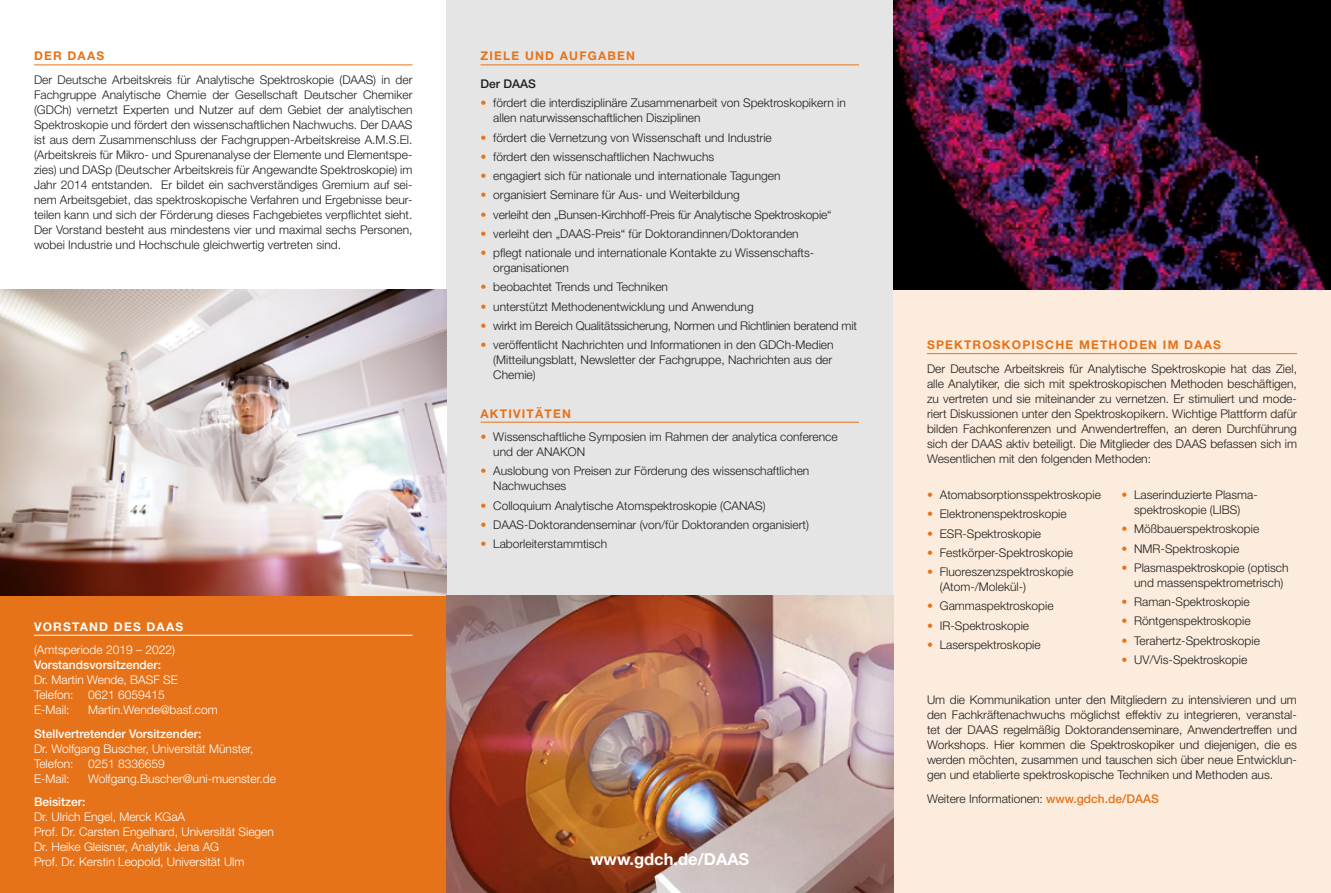
<style>
.page{position:relative;width:1331px;height:893px;background:#fff}
.page>*{position:absolute;margin:0;border:0;box-sizing:border-box;transform-origin:0 0}
.Body{font:700 16.5px "Helvetica Neue";color:#fff}
.Body-2{font:300 12px/15px "Helvetica Neue";color:#1d1d1b;text-align:justify}
.Body_Einzug_2{font:300 12px/15px "Helvetica Neue";color:#1d1d1b}
.Body-3{font:300 12px/15px "Helvetica Neue";color:#fff}
.Headline{font:700 12px "Helvetica Neue";letter-spacing:.1em;color:#e67319}
.Body-4{font:500 12px/15px "Helvetica Neue";color:#fff}
.Headline-2{font:700 12px "Helvetica Neue";letter-spacing:.1em;color:#fff}
.Body_Einzug_2-2{font:500 12px "Helvetica Neue";color:#1d1d1b}
.s1{color:#e67319}
.s2{font-weight:300}
.s3{font-weight:500}
.s4{font-weight:500;color:#e67319}
</style>
<div class="page">
<div style="left:446px;top:0;width:447px;height:670px;background:#e6e5e6"></div>
<div style="left:0;top:596px;width:447px;height:297px;background:#e67319"></div>
<div style="left:893px;top:0;width:438px;height:893px;background:#fcecdd"></div>
<img style="left:0;top:289px;width:446px;height:307px">
<hr style="left:480px;top:65px;width:379px;height:1px;background:#e67319">
<hr style="left:480px;top:422px;width:379px;height:1px;background:#e67319">
<hr style="left:34px;top:65px;width:378px;height:1px;background:#e67319">
<hr style="left:34px;top:635px;width:378px;height:1px;background:#fff">
<img style="left:446px;top:596px;width:447px;height:297px">
<img style="left:893px;top:0;width:438px;height:290px">
<hr style="left:927px;top:353px;width:370px;height:1px;background:#e67319">
<p class="Headline" style="left:34px;top:49px;width:72px">DER DAAS</p>
<p class="Body-2" style="left:34px;top:72px;width:380px">Der Deutsche Arbeitskreis für Analytische Spektroskopie (DAAS) in der Fachgruppe Analytische Chemie der Gesellschaft Deutscher Chemiker (GDCh) vernetzt Experten und Nutzer auf dem Gebiet der analytischen Spektroskopie und fördert den wissenschaftlichen Nachwuchs. Der DAAS ist aus dem Zusammenschluss der Fachgruppen-Arbeitskreise A.M.S.El. (Arbeitskreis für Mikro- und Spurenanalyse der Elemente und Elementspe&shy;zies) und DASp (Deutscher Arbeitskreis für Angewandte Spektroskopie) im Jahr 2014 entstanden. Er bildet ein sachverständiges Gremium auf sei&shy;nem Arbeitsgebiet, das spektroskopische Verfahren und Ergebnisse beur&shy;teilen kann und sich der Förderung dieses Fachgebietes verpflichtet sieht.<br>Der Vorstand besteht aus mindestens vier und maximal sechs Personen, wobei Industrie und Hochschule gleichwertig vertreten sind.</p>
<p class="Headline" style="left:480px;top:49px;width:156px">ZIELE UND AUFGABEN</p>
<p class="Body_Einzug_2-2" style="left:480px;top:77px;width:57px">Der DAAS</p>
<p class="Body_Einzug_2" style="left:493px;top:95px;width:354px;text-indent:-13px"><span class="s1">•</span> fördert die interdisziplinäre Zusammenarbeit von Spektroskopikern in allen naturwissenschaftlichen Disziplinen</p>
<p class="Body_Einzug_2" style="left:480px;top:130px;width:293px"><span class="s1">•</span> fördert die Vernetzung von Wissenschaft und Industrie</p>
<p class="Body_Einzug_2" style="left:480px;top:149px;width:235px"><span class="s1">•</span> fördert den wissenschaftlichen Nachwuchs</p>
<p class="Body_Einzug_2" style="left:480px;top:168px;width:301px"><span class="s1">•</span> engagiert sich für nationale und internationale Tagungen</p>
<p class="Body_Einzug_2" style="left:480px;top:187px;width:261px"><span class="s1">•</span> organisiert Seminare für Aus- und Weiterbildung</p>
<p class="Body_Einzug_2" style="left:480px;top:207px;width:353px"><span class="s1">•</span> verleiht den „Bunsen-Kirchhoff-Preis für Analytische Spektroskopie“</p>
<p class="Body_Einzug_2" style="left:480px;top:226px;width:320px"><span class="s1">•</span> verleiht den „DAAS-Preis“ für Doktorandinnen/Doktoranden</p>
<p class="Body_Einzug_2" style="left:493px;top:245px;width:321px;text-indent:-13px"><span class="s1">•</span> pflegt nationale und internationale Kontakte zu Wissenschafts&shy;organisationen</p>
<p class="Body_Einzug_2" style="left:480px;top:279px;width:189px"><span class="s1">•</span> beobachtet Trends und Techniken</p>
<p class="Body_Einzug_2" style="left:480px;top:299px;width:275px"><span class="s1">•</span> unterstützt Methodenentwicklung und Anwendung</p>
<p class="Body_Einzug_2" style="left:480px;top:318px;width:378px"><span class="s1">•</span> wirkt im Bereich Qualitätssicherung, Normen und Richtlinien beratend mit</p>
<p class="Body_Einzug_2" style="left:493px;top:337px;width:342px;text-align:justify;text-indent:-13px"><span class="s1">•</span> veröffentlicht Nachrichten und Informationen in den GDCh-Medien (Mitteilungsblatt, Newsletter der Fachgruppe, Nachrichten aus der Chemie)</p>
<p class="Headline" style="left:480px;top:406px;width:92px">AKTIVITÄTEN</p>
<p class="Body_Einzug_2" style="left:493px;top:429px;width:346px;text-indent:-13px"><span class="s1">•</span> Wissenschaftliche Symposien im Rahmen der analytica conference und der ANAKON</p>
<p class="Body_Einzug_2" style="left:493px;top:463px;width:318px;text-indent:-13px"><span class="s1">•</span> Auslobung von Preisen zur Förderung des wissenschaftlichen<br>Nachwuchses</p>
<p class="Body_Einzug_2" style="left:480px;top:498px;width:287px"><span class="s1">•</span> Colloquium Analytische Atomspektroskopie (CANAS)</p>
<p class="Body_Einzug_2" style="left:480px;top:517px;width:330px"><span class="s1">•</span> DAAS-Doktorandenseminar (von/für Doktoranden organisiert)</p>
<p class="Body_Einzug_2" style="left:480px;top:536px;width:128px"><span class="s1">•</span> Laborleiterstammtisch</p>
<p class="Headline-2" style="left:34px;top:619px;width:151px">VORSTAND DES DAAS</p>
<p class="Body-3" style="left:34px;top:642px;width:142px">(Amtsperiode 2019 – 2022)</p>
<p class="Body-4" style="left:34px;top:657px;width:145px">Vorstandsvorsitzender:<br><span class="s2">Dr. Martin Wende, BASF SE</span></p>
<p class="Body-3" style="left:34px;top:687px;width:132px">Telefon: 0621 6059415</p>
<p class="Body-3" style="left:34px;top:702px;width:37px">E-Mail:</p>
<p class="Body-3" style="left:88px;top:702px;width:131px">Martin.Wende@basf.com</p>
<p class="Body-3" style="left:34px;top:726px;width:221px"><span class="s3">Stellvertretender Vorsitzender:<br></span>Dr. Wolfgang Buscher, Universität Münster,</p>
<p class="Body-3" style="left:34px;top:756px;width:132px">Telefon: 0251 8336659</p>
<p class="Body-3" style="left:34px;top:771px;width:37px">E-Mail:</p>
<p class="Body-3" style="left:88px;top:771px;width:189px">Wolfgang.Buscher@uni-muenster.de</p>
<p class="Body-3" style="left:34px;top:794px;width:153px"><span class="s3">Beisitzer:<br></span>Dr. Ulrich Engel, Merck KGaA</p>
<p class="Body-3" style="left:34px;top:824px;width:241px">Prof. Dr. Carsten Engelhard, Universität Siegen</p>
<p class="Body-3" style="left:34px;top:839px;width:187px">Dr. Heike Gleisner, Analytik Jena AG</p>
<p class="Body-3" style="left:34px;top:854px;width:212px">Prof. Dr. Kerstin Leopold, Universität Ulm</p>
<p class="Body" style="left:590px;top:849px;width:161px">www.gdch.de/DAAS</p>
<p class="Headline" style="left:927px;top:337px;width:295px">SPEKTROSKOPISCHE METHODEN IM DAAS</p>
<p class="Body-2" style="left:927px;top:361px;width:371px">Der Deutsche Arbeitskreis für Analytische Spektroskopie hat das Ziel, alle Analytiker, die sich mit spektroskopischen Methoden beschäftigen, zu vertreten und sie miteinander zu vernetzen. Er stimuliert und mode&shy;riert Diskussionen unter den Spektroskopikern. Wichtige Plattform dafür bilden Fachkonferenzen und Anwendertreffen, an deren Durchführung sich der DAAS aktiv beteiligt. Die Mitglieder des DAAS befassen sich im Wesentlichen mit den folgenden Methoden:</p>
<p class="Body-2" style="left:927px;top:487px;width:175px"><span class="s1">•</span> Atomabsorptionsspektroskopie</p>
<p class="Body-2" style="left:927px;top:506px;width:141px"><span class="s1">•</span> Elektronenspektroskopie</p>
<p class="Body-2" style="left:927px;top:526px;width:116px"><span class="s1">•</span> ESR-Spektroskopie</p>
<p class="Body-2" style="left:927px;top:545px;width:148px"><span class="s1">•</span> Festkörper-Spektroskopie</p>
<p class="Body-2" style="left:940px;top:564px;width:135px;text-indent:-13px"><span class="s1">•</span> Fluoreszenzspektroskopie (Atom-/Molekül-)</p>
<p class="Body-2" style="left:927px;top:598px;width:128px"><span class="s1">•</span> Gammaspektroskopie</p>
<p class="Body-2" style="left:927px;top:618px;width:104px"><span class="s1">•</span> IR-Spektroskopie</p>
<p class="Body-2" style="left:927px;top:637px;width:115px"><span class="s1">•</span> Laserspektroskopie</p>
<p class="Body-2" style="left:1121px;top:487px;width:137px;text-align:center"><span class="s1">•</span> Laserinduzierte Plasma&shy;spektroskopie (LIBS)</p>
<p class="Body-2" style="left:1121px;top:521px;width:139px"><span class="s1">•</span> Mößbauerspektroskopie</p>
<p class="Body-2" style="left:1121px;top:541px;width:119px"><span class="s1">•</span> NMR-Spektroskopie</p>
<p class="Body-2" style="left:1134px;top:560px;width:156px;text-indent:-13px"><span class="s1">•</span> Plasmaspektroskopie (optisch und massenspektrometrisch)</p>
<p class="Body-2" style="left:1121px;top:594px;width:130px"><span class="s1">•</span> Raman-Spektroskopie</p>
<p class="Body-2" style="left:1121px;top:613px;width:131px"><span class="s1">•</span> Röntgenspektroskopie</p>
<p class="Body-2" style="left:1121px;top:633px;width:140px"><span class="s1">•</span> Terahertz-Spektroskopie</p>
<p class="Body-2" style="left:1121px;top:652px;width:127px"><span class="s1">•</span> UV/Vis-Spektroskopie</p>
<p class="Body-2" style="left:927px;top:692px;width:371px">Um die Kommunikation unter den Mitgliedern zu intensivieren und um den Fachkräftenachwuchs möglichst effektiv zu integrieren, veranstal&shy;tet der DAAS regelmäßig Doktorandenseminare, Anwendertreffen und Workshops. Hier kommen die Spektroskopiker und diejenigen, die es werden möchten, zusammen und tauschen sich über neue Entwicklun&shy;gen und etablierte spektroskopische Techniken und Methoden aus.</p>
<p class="Body-2" style="left:927px;top:791px;width:233px">Weitere Informationen: <span class="s4">www.gdch.de/DAAS</span></p>
</div>
